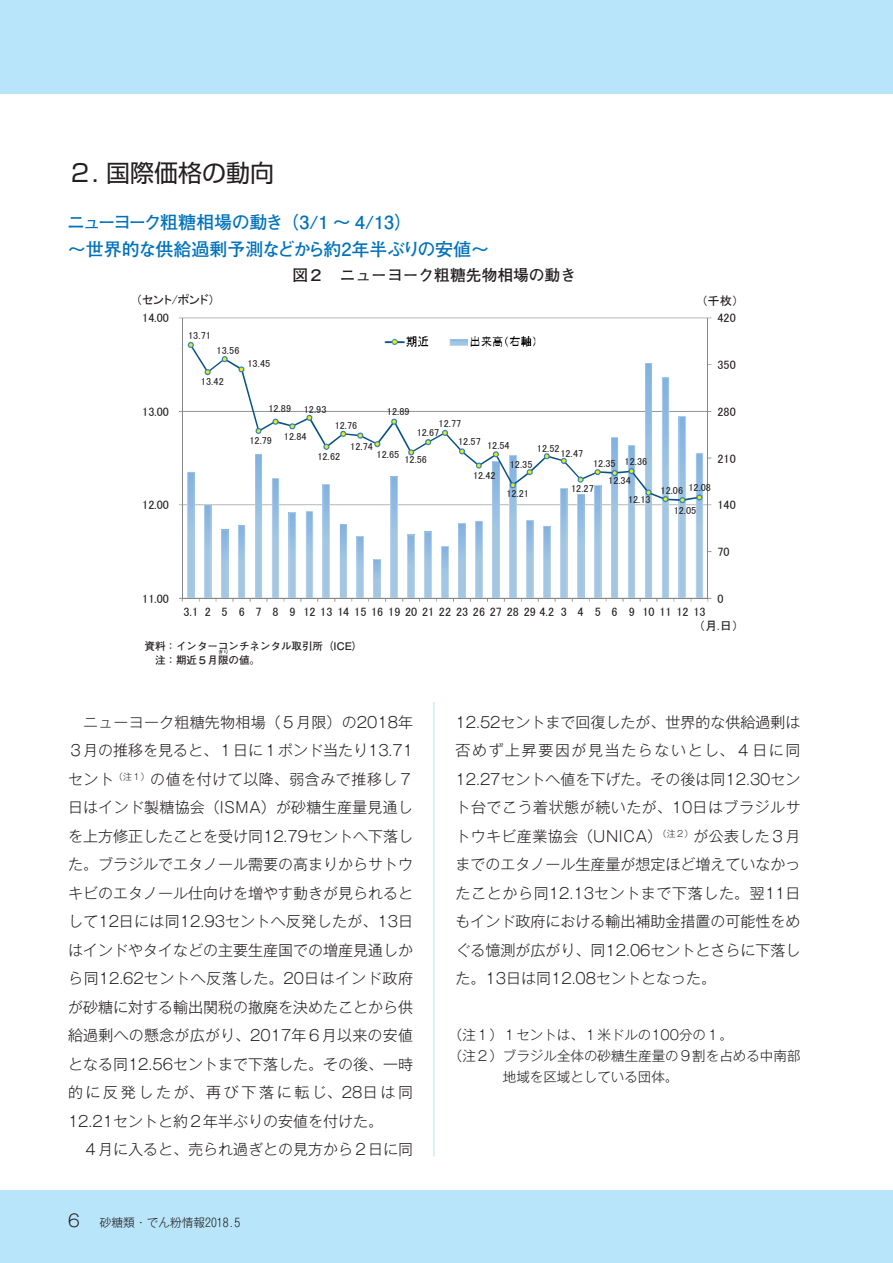
<style>
.page{position:relative;width:893px;height:1263px;background:#fff}
.page>*{position:absolute;margin:0;border:0;box-sizing:border-box;transform-origin:0 0}
.t1{font:24px "Shin Go Pr 5";color:#231f20}
.t2{font:700 18px/27px "Futo Go B101 Pr 5";letter-spacing:-.02em;color:#0072bc}
.t3{font:700 15.75px "Futo Go B101 Pr 5";color:#231f20}
.t4{font:300 15px/28.5px "Gothic MB101 Pr 5";color:#231f20;text-align:justify}
.t5{font:300 13.5px "Gothic MB101 Pr 5";color:#231f20}
.t6{font:12.15px "MS P Gothic";letter-spacing:.01em;color:#231f20}
.t7{font:300 11.7px "Gothic MB101 Pr 5";color:#231f20}
.t8{font:700 10.5px/13.5px "Futo Go B101 Pr 5";color:#231f20}
.t9{font:10.2px/20.4px "MS P Gothic";letter-spacing:-.01em;color:#231f20}
.t10{font:700 5.25px "Futo Go B101 Pr 5";color:#231f20}
.s1{font-size:16.95px}
</style>
<div class="page">
<div style="left:0;top:1191px;width:893px;height:72px;background:#b9e5fa"></div>
<div style="left:0;top:0;width:893px;height:94px;background:#b9e5fa"></div>
<hr style="left:433px;top:145px;width:1px;height:1012px;background:#b9e5fa">
<div style="left:69px;top:144px;width:732px;height:558px;background:#fff"></div>
<hr style="left:182px;top:318px;width:526px;height:1px;background:#858689">
<hr style="left:708px;top:318px;width:1px;height:280px;background:#858689">
<hr style="left:182px;top:318px;width:1px;height:280px;background:#858689">
<svg style="left:188px;top:342px;width:6px;height:6px"></svg>
<svg style="left:179px;top:356px;width:532px;height:246px"></svg>
<img style="left:384px;top:336px;width:45px;height:11px">
<img style="left:449px;top:336px;width:87px;height:11px">
<h1 class="t1" style="left:68px;top:153px;width:208px">２. 国際価格の動向</h1>
<p class="t2" style="left:67px;top:208px;width:423px">ニューヨーク粗糖相場の動き（3/1 ～ 4/13）<br>～世界的な供給過剰予測などから約2年半ぶりの安値～</p>
<p class="t3" style="left:293px;top:262px;width:285px">図２　ニューヨーク粗糖先物相場の動き</p>
<p class="t6" style="left:136px;top:294px;width:80px">（セント/ポンド）</p>
<p class="t6" style="left:702px;top:294px;width:38px">（千枚）</p>
<p class="t6" style="left:142px;top:312px;width:28px">14.00</p>
<p class="t6" style="left:718px;top:312px;width:20px">420</p>
<p class="t9" style="left:188px;top:325px;width:24px">13.71</p>
<p class="t9" style="left:201px;top:371px;width:24px">13.42</p>
<p class="t9" style="left:217px;top:340px;width:24px">13.56</p>
<p class="t9" style="left:248px;top:353px;width:24px">13.45</p>
<p class="t6" style="left:718px;top:359px;width:20px">350</p>
<p class="t6" style="left:142px;top:406px;width:28px">13.00</p>
<p class="t6" style="left:142px;top:499px;width:28px">12.00</p>
<p class="t9" style="left:269px;top:398px;width:24px">12.89</p>
<p class="t9" style="left:284px;top:426px;width:24px">12.84</p>
<p class="t9" style="left:304px;top:399px;width:24px">12.93</p>
<p class="t6" style="left:718px;top:405px;width:20px">280</p>
<p class="t9" style="left:387px;top:401px;width:24px">12.89</p>
<p class="t9" style="left:417px;top:422px;width:24px">12.67</p>
<p class="t9" style="left:458px;top:414px;width:24px;line-height:18px;text-indent:-19px">12.77<br>12.57</p>
<p class="t9" style="left:473px;top:465px;width:24px">12.42</p>
<p class="t9" style="left:350px;top:415px;width:24px;text-indent:-15px">12.76<br>12.74</p>
<p class="t9" style="left:249px;top:430px;width:24px">12.79</p>
<p class="t9" style="left:487px;top:435px;width:24px">12.54</p>
<p class="t9" style="left:537px;top:438px;width:24px">12.52</p>
<p class="t9" style="left:561px;top:443px;width:24px">12.47</p>
<p class="t9" style="left:571px;top:478px;width:24px">12.27</p>
<p class="t9" style="left:376px;top:444px;width:24px">12.65</p>
<p class="t9" style="left:318px;top:446px;width:24px">12.62</p>
<p class="t6" style="left:718px;top:452px;width:20px">210</p>
<p class="t9" style="left:404px;top:449px;width:24px">12.56</p>
<p class="t9" style="left:624px;top:451px;width:24px">12.36</p>
<p class="t9" style="left:628px;top:489px;width:24px">12.13</p>
<p class="t9" style="left:674px;top:481px;width:24px;line-height:19.5px;text-indent:-13px">12.06<br>12.05</p>
<p class="t9" style="left:608px;top:455px;width:24px;line-height:16.2px;text-indent:-15px">12.35<br>12.34</p>
<p class="t9" style="left:510px;top:454px;width:24px">12.35</p>
<p class="t9" style="left:688px;top:477px;width:24px">12.08</p>
<p class="t9" style="left:507px;top:483px;width:24px">12.21</p>
<p class="t6" style="left:718px;top:499px;width:20px">140</p>
<p class="t6" style="left:718px;top:545px;width:13px">70</p>
<p class="t6" style="left:142px;top:592px;width:28px">11.00</p>
<p class="t6" style="left:718px;top:592px;width:8px">0</p>
<p class="t6" style="left:184px;top:605px;width:524px">3.1 2 5 6 7 8 9 12131415161920212223262728294.2 3 4 5 6 9 10111213</p>
<p class="t6" style="left:699px;top:620px;width:41px">（月.日）</p>
<p class="t8" style="left:145px;top:639px;width:219px">資料：インターコンチネンタル取引所（ICE）　注：期近５月限の値。</p>
<p class="t10" style="left:218px;top:648px;width:12px">ぎり</p>
<p class="t4" style="left:68px;top:707px;width:347px;text-indent:15px">ニューヨーク粗糖先物相場（５月限）の2018年３月の推移を見ると、１日に１ポンド当たり13.71セント<sup>（注１）</sup>の値を付けて以降、弱含みで推移し７日はインド製糖協会（ISMA）が砂糖生産量見通しを上方修正したことを受け同12.79セントへ下落した。ブラジルでエタノール需要の高まりからサトウキビのエタノール仕向けを増やす動きが見られるとして12日には同12.93セントへ反発したが、13日はインドやタイなどの主要生産国での増産見通しから同12.62セントへ反落した。20日はインド政府が砂糖に対する輸出関税の撤廃を決めたことから供給過剰への懸念が広がり、2017年６月以来の安値となる同12.56セントまで下落した。その後、一時的に反発したが、再び下落に転じ、28日は同12.21セントと約２年半ぶりの安値を付けた。</p>
<p class="t4" style="left:83px;top:1134px;width:331px">４月に入ると、売られ過ぎとの見方から２日に同</p>
<p class="t7" style="left:68px;top:1212px;width:174px"><span class="s1">6</span> 砂糖類・でん粉情報2018.5</p>
<p class="t4" style="left:456px;top:707px;width:347px">12.52セントまで回復したが、世界的な供給過剰は否めず上昇要因が見当たらないとし、４日に同12.27セントへ値を下げた。その後は同12.30セント台でこう着状態が続いたが、10日はブラジルサトウキビ産業協会（UNICA）<sup>（注２）</sup>が公表した３月までのエタノール生産量が想定ほど増えていなかったことから同12.13セントまで下落した。翌11日もインド政府における輸出補助金措置の可能性をめぐる憶測が広がり、同12.06セントとさらに下落した。13日は同12.08セントとなった。</p>
<p class="t5" style="left:449px;top:1024px;width:286px">（注１）１セントは、１米ドルの100分の１。</p>
<p class="t5" style="left:449px;top:1045px;width:353px">（注２）ブラジル全体の砂糖生産量の９割を占める中南部</p>
<p class="t5" style="left:503px;top:1066px;width:177px">地域を区域としている団体。</p>
</div>
